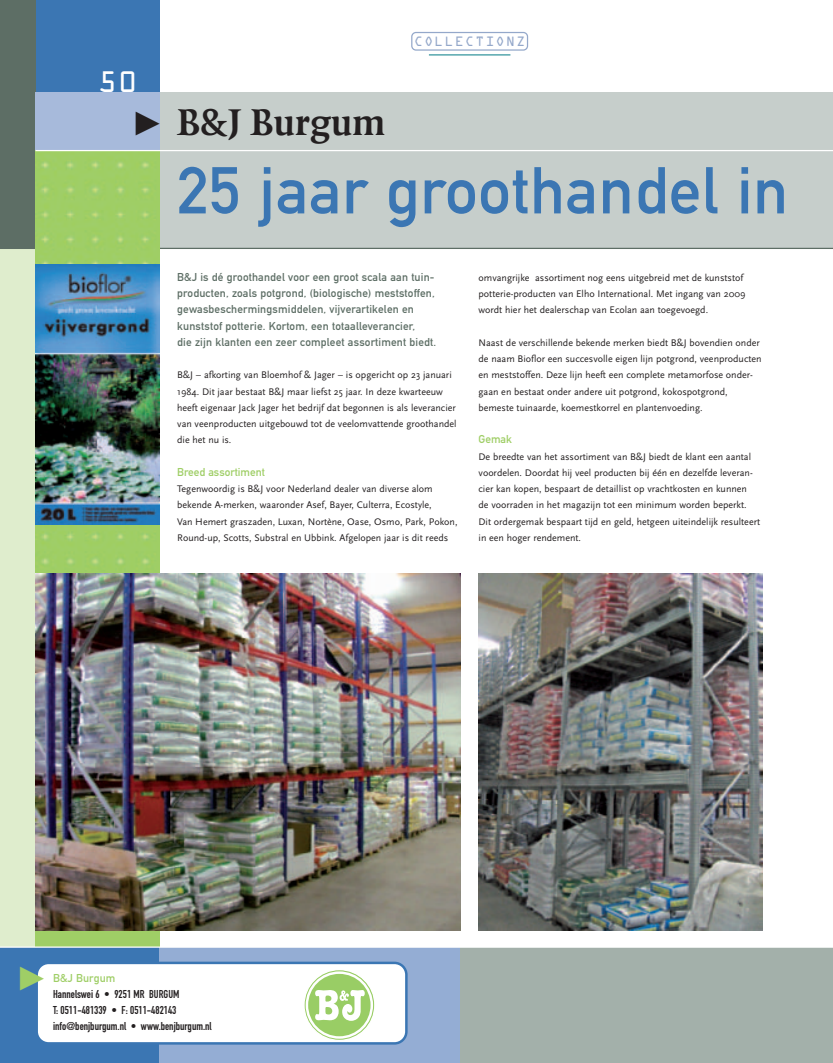
<style>
.page{position:relative;width:833px;height:1063px;background:#fff}
.page>*{position:absolute;margin:0;border:0;box-sizing:border-box;transform-origin:0 0}
.t1{font:65px "DIN Mittelschrift";letter-spacing:.01em;color:#3b76b3}
.t2{font:700 40px "Quadraat";color:#231f20}
.t3{font:26.62px "OCRA";color:#fff}
.t4{font:12.25px "OCRA";letter-spacing:.12em;color:#94a8ca}
.t5{font:11.25px/16.2px "DIN Mittelschrift";letter-spacing:.015em;color:#5d6e65}
.t6{font:11.25px/16.2px "DIN Engschrift";color:#231f20}
.t7{font:11.25px "DIN Mittelschrift";color:#9fce66}
.t8{font:10px/16.2px "Scala Sans";color:#231f20}
</style>
<div class="page">
<img style="left:0;top:0;width:833px;height:1063px">
<svg style="left:136px;top:111px;width:24px;height:24px"></svg>
<svg style="left:20px;top:962px;width:387px;height:83px"></svg>
<h3 class="t3" style="left:98px;top:74px;width:41px">50</h3>
<h2 class="t2" style="left:177px;top:106px;width:210px">B&amp;J Burgum</h2>
<p class="t4" style="left:414px;top:37px;width:112px">COLLECTIONZ</p>
<h1 class="t1" style="left:177px;top:167px;width:612px">25 jaar groothandel in</h1>
<p class="t5" style="left:177px;top:270px;width:260px">B&amp;J is dé groothandel voor een groot scala aan tuin&shy;producten, zoals potgrond, (biologische) meststoffen, gewasbeschermingsmiddelen, vijverartikelen en kunststof potterie. Kortom, een totaalleverancier,<br>die zijn klanten een zeer compleet assortiment biedt.</p>
<p class="t8" style="left:177px;top:368px;width:281px">B&amp;J – afkorting van Bloemhof &amp; Jager – is opgericht op 23 januari 1984. Dit jaar bestaat B&amp;J maar liefst 25 jaar. In deze kwarteeuw heeft eigenaar Jack Jager het bedrijf dat begonnen is als leverancier van veenproducten uitgebouwd tot de veelomvattende groothandel die het nu is.</p>
<p class="t7" style="left:177px;top:468px;width:89px">Breed assortiment</p>
<p class="t8" style="left:177px;top:482px;width:282px">Tegenwoordig is B&amp;J voor Nederland dealer van diverse alom bekende A-merken, waaronder Asef, Bayer, Culterra, Ecostyle,<br>Van Hemert graszaden, Luxan, Nortène, Oase, Osmo, Park, Pokon, Round-up, Scotts, Substral en Ubbink. Afgelopen jaar is dit reeds</p>
<p class="t8" style="left:478px;top:270px;width:268px">omvangrijke assortiment nog eens uitgebreid met de kunststof potterie-producten van Elho International. Met ingang van 2009 wordt hier het dealerschap van Ecolan aan toegevoegd.</p>
<p class="t8" style="left:478px;top:335px;width:285px">Naast de verschillende bekende merken biedt B&amp;J bovendien onder de naam Bioflor een succesvolle eigen lijn potgrond, veenproducten en meststoffen. Deze lijn heeft een complete metamorfose onder&shy;gaan en bestaat onder andere uit potgrond, kokospotgrond, bemeste tuinaarde, koemestkorrel en plantenvoeding.</p>
<p class="t7" style="left:478px;top:435px;width:35px">Gemak</p>
<p class="t8" style="left:478px;top:449px;width:283px">De breedte van het assortiment van B&amp;J biedt de klant een aantal voordelen. Doordat hij veel producten bij één en dezelfde leveran&shy;cier kan kopen, bespaart de detaillist op vrachtkosten en kunnen<br>de voorraden in het magazijn tot een minimum worden beperkt.<br>Dit ordergemak bespaart tijd en geld, hetgeen uiteindelijk resulteert in een hoger rendement.</p>
<p class="t7" style="left:53px;top:974px;width:64px">B&amp;J Burgum</p>
<p class="t6" style="left:53px;top:987px;width:160px">Hannelswei 6 • 9251 MR BURGUM<br>T: 0511-481339 • F: 0511-482143 info@benjburgum.nl • www.benjburgum.nl</p>
</div>
